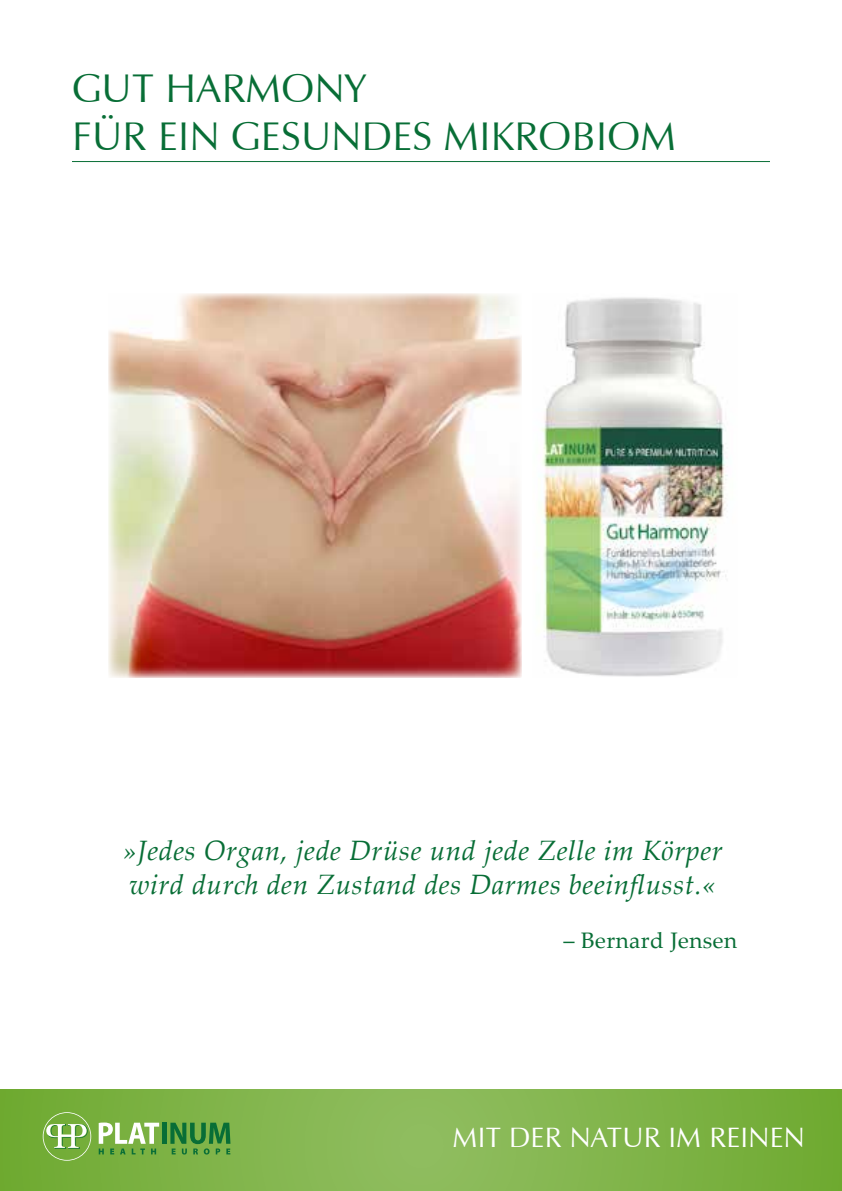
<style>
.page{position:relative;width:842px;height:1191px;background:#fff}
.page>*{position:absolute;margin:0;border:0;box-sizing:border-box;transform-origin:0 0}
.t1{font:40px/48px "Zapf Humanist 601 BT";letter-spacing:.01em;color:#086e36}
.t2{font:italic 28px/33.6px "Palatino Linotype";letter-spacing:.02em;color:#086e36}
.t3{font:28px "Zapf Humanist 601 BT";letter-spacing:.01em;color:#fff}
.t4{font:22.4px "Palatino Linotype";letter-spacing:.02em;color:#086e36}
</style>
<div class="page">
<svg style="left:0;top:1089px;width:842px;height:102px;background:#80b449"></svg>
<svg style="left:43px;top:1112px;width:48px;height:48px;background:#8aba5e"></svg>
<div style="left:162px;top:1122px;width:5px;height:21px;background:#086e36"></div>
<svg style="left:99px;top:1122px;width:60px;height:32px"></svg>
<svg style="left:170px;top:1122px;width:60px;height:32px;background:#4a9440"></svg>
<img style="left:109px;top:293px;width:413px;height:384px">
<hr style="left:72px;top:161px;width:698px;height:1px;background:#086e36">
<img style="left:541px;top:297px;width:187px;height:380px">
<h1 class="t1" style="left:72px;top:65px;width:605px">GUT HARMONY<br>FÜR EIN GESUNDES MIKROBIOM</h1>
<p class="t2" style="left:123px;top:832px;width:601px">»Jedes Organ, jede Drüse und jede Zelle im Körper wird durch den Zustand des Darmes beeinflusst.«</p>
<p class="t4" style="left:563px;top:924px;width:175px">– Bernard Jensen</p>
<p class="t3" style="left:453px;top:1120px;width:353px">MIT DER NATUR IM REINEN</p>
</div>
